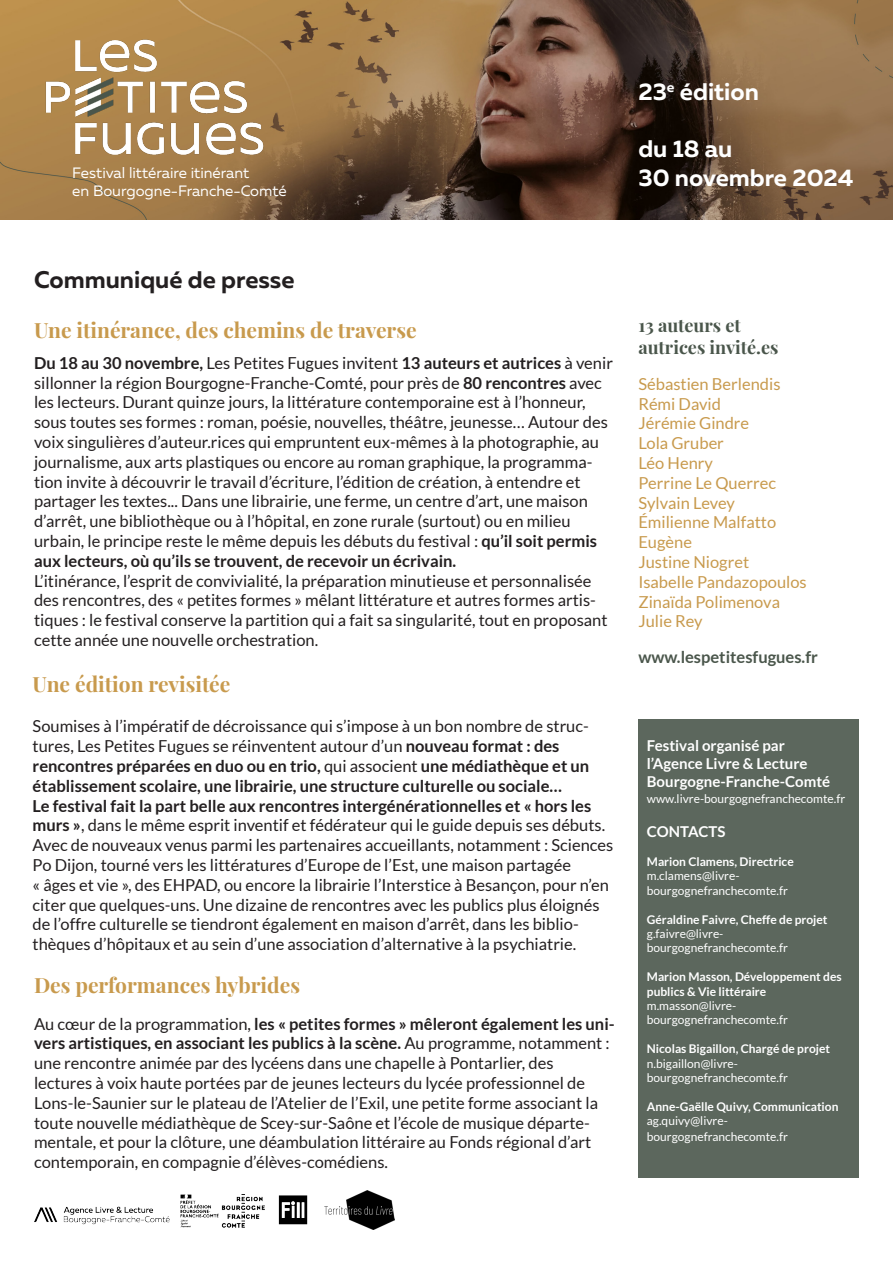
<style>
.page{position:relative;width:893px;height:1263px;background:#fff}
.page>*{position:absolute;margin:0;border:0;box-sizing:border-box;transform-origin:0 0}
.t1{font:700 24px "Muller";color:#fff}
.t2{font:700 24px "Muller";color:#231f20}
.t3{font:700 21px "Playfair Display";color:#c89a4d}
.t4{font:700 18px "Playfair Display";color:#4a564b}
.t5{font:16.5px/19.8px "Lato";color:#231f20}
.t6{font:700 16.5px/19.8px "Lato";color:#231f20}
.t7{font:16.5px "Lato";color:#c89a4d}
.t8{font:700 16.5px "Lato";color:#4a564b}
.t9{font:700 15px "Lato";color:#fff}
.t10{font:15px "Muller";color:#fff}
.t11{font:12px "Lato";color:#fff}
.t12{font:700 12px/14.4px "Lato";color:#fff}
.s1{font-weight:700}
.s2{font-weight:400}
</style>
<div class="page">
<img style="left:0;top:0;width:893px;height:220px">
<div style="left:638px;top:719px;width:221px;height:458px;background:#5c675d"></div>
<img style="left:34px;top:1195px;width:274px;height:33px">
<img style="left:38px;top:31px;width:234px;height:131px">
<img style="left:324px;top:1191px;width:71px;height:39px">
<p class="t10" style="left:72px;top:163px;width:178px">Festival littéraire itinérant</p>
<p class="t10" style="left:72px;top:181px;width:216px">en Bourgogne-Franche-Comté</p>
<p class="t1" style="left:638px;top:76px;width:122px">23<sup>e</sup> édition</p>
<p class="t1" style="left:638px;top:134px;width:96px">du 18 au</p>
<p class="t1" style="left:638px;top:163px;width:217px">30 novembre 2024</p>
<p class="t2" style="left:34px;top:264px;width:262px">Communiqué de presse</p>
<p class="t3" style="left:34px;top:313px;width:384px">Une itinérance, des chemins de traverse</p>
<p class="t5" style="left:34px;top:353px;width:580px"><span class="s1">Du 18 au 30 novembre,</span> Les Petites Fugues invitent <span class="s1">13 auteurs et autrices</span> à venir sillonner la région Bourgogne-Franche-Comté, pour près de <span class="s1">80 rencontres</span> avec les lecteurs. Durant quinze jours, la littérature contemporaine est à l’honneur, sous toutes ses formes : roman, poésie, nouvelles, théâtre, jeunesse… Autour des voix singulières d’auteur.rices qui empruntent eux-mêmes à la photographie, au journalisme, aux arts plastiques ou encore au roman graphique, la programma&shy;tion invite à découvrir le travail d’écriture, l’édition de création, à entendre et partager les textes... Dans une librairie, une ferme, un centre d’art, une maison d’arrêt, une bibliothèque ou à l’hôpital, en zone rurale (surtout) ou en milieu urbain, le principe reste le même depuis les débuts du festival : <span class="s1">qu’il soit permis aux lecteurs, où qu’ils se trouvent, de recevoir un écrivain.</span></p>
<p class="t5" style="left:34px;top:571px;width:575px">L’itinérance, l’esprit de convivialité, la préparation minutieuse et personnalisée des rencontres, des « petites formes » mêlant littérature et autres formes artis&shy;tiques : le festival conserve la partition qui a fait sa singularité, tout en proposant cette année une nouvelle orchestration.</p>
<p class="t3" style="left:33px;top:667px;width:199px">Une édition revisitée</p>
<p class="t6" style="left:33px;top:716px;width:558px"><span class="s2">Soumises à l’impératif de décroissance qui s’impose à un bon nombre de struc&shy;tures, Les Petites Fugues se réinventent autour d’un</span> nouveau format : des rencontres préparées en duo ou en trio, <span class="s2">qui associent</span> une médiathèque et un établissement scolaire, une librairie, une structure culturelle ou sociale…</p>
<p class="t6" style="left:33px;top:795px;width:574px">Le festival fait la part belle aux rencontres intergénérationnelles et « hors les murs »<span class="s2">, dans le même esprit inventif et fédérateur qui le guide depuis ses débuts.</span></p>
<p class="t5" style="left:33px;top:835px;width:582px">Avec de nouveaux venus parmi les partenaires accueillants, notamment : Sciences Po Dijon, tourné vers les littératures d’Europe de l’Est, une maison partagée<br>« âges et vie », des EHPAD, ou encore la librairie l’Interstice à Besançon, pour n’en citer que quelques-uns. Une dizaine de rencontres avec les publics plus éloignés de l’offre culturelle se tiendront également en maison d’arrêt, dans les biblio&shy;thèques d’hôpitaux et au sein d’une association d’alternative à la psychiatrie.</p>
<p class="t3" style="left:34px;top:968px;width:268px">Des performances hybrides</p>
<p class="t5" style="left:34px;top:1014px;width:582px">Au cœur de la programmation, <span class="s1">les « petites formes » mêleront également les uni&shy;vers artistiques, en associant les publics à la scène.</span> Au programme, notamment : une rencontre animée par des lycéens dans une chapelle à Pontarlier, des</p>
<p class="t5" style="left:34px;top:1073px;width:565px">lectures à voix haute portées par de jeunes lecteurs du lycée professionnel de Lons-le-Saunier sur le plateau de l’Atelier de l’Exil, une petite forme associant la toute nouvelle médiathèque de Scey-sur-Saône et l’école de musique départe&shy;mentale, et pour la clôture, une déambulation littéraire au Fonds régional d’art contemporain, en compagnie d’élèves-comédiens.</p>
<p class="t4" style="left:638px;top:311px;width:104px">13 auteurs et</p>
<p class="t4" style="left:638px;top:333px;width:142px">autrices invité.es</p>
<p class="t7" style="left:638px;top:375px;width:144px">Sébastien Berlendis</p>
<p class="t7" style="left:638px;top:394px;width:84px">Rémi David</p>
<p class="t7" style="left:638px;top:414px;width:112px">Jérémie Gindre</p>
<p class="t7" style="left:638px;top:434px;width:87px">Lola Gruber</p>
<p class="t7" style="left:638px;top:454px;width:76px">Léo Henry</p>
<p class="t7" style="left:638px;top:474px;width:139px">Perrine Le Querrec</p>
<p class="t7" style="left:638px;top:493px;width:98px">Sylvain Levey</p>
<p class="t7" style="left:638px;top:513px;width:139px">Émilienne Malfatto</p>
<p class="t7" style="left:638px;top:533px;width:55px">Eugène</p>
<p class="t7" style="left:638px;top:553px;width:112px">Justine Niogret</p>
<p class="t7" style="left:638px;top:573px;width:170px">Isabelle Pandazopoulos</p>
<p class="t7" style="left:638px;top:592px;width:143px">Zinaïda Polimenova</p>
<p class="t7" style="left:638px;top:612px;width:66px">Julie Rey</p>
<p class="t8" style="left:638px;top:648px;width:181px">www.lespetitesfugues.fr</p>
<p class="t9" style="left:647px;top:737px;width:139px">Festival organisé par</p>
<p class="t9" style="left:647px;top:755px;width:162px">l’Agence Livre &amp; Lecture</p>
<p class="t9" style="left:647px;top:773px;width:185px">Bourgogne-Franche-Comté</p>
<p class="t11" style="left:647px;top:792px;width:200px">www.livre-bourgognefranchecomte.fr</p>
<p class="t9" style="left:647px;top:823px;width:80px">CONTACTS</p>
<p class="t12" style="left:647px;top:854px;width:148px">Marion Clamens, Directrice</p>
<p class="t11" style="left:647px;top:869px;width:94px">m.clamens@livre-</p>
<p class="t11" style="left:647px;top:884px;width:143px">bourgognefranchecomte.fr</p>
<p class="t12" style="left:647px;top:912px;width:182px">Géraldine Faivre, Cheffe de projet</p>
<p class="t11" style="left:647px;top:927px;width:78px">g.faivre@livre-</p>
<p class="t11" style="left:647px;top:941px;width:143px">bourgognefranchecomte.fr</p>
<p class="t12" style="left:647px;top:969px;width:196px">Marion Masson, Développement des publics &amp; Vie littéraire</p>
<p class="t11" style="left:647px;top:999px;width:91px">m.masson@livre-</p>
<p class="t11" style="left:647px;top:1013px;width:143px">bourgognefranchecomte.fr</p>
<p class="t12" style="left:647px;top:1041px;width:185px">Nicolas Bigaillon, Chargé de projet</p>
<p class="t11" style="left:647px;top:1057px;width:93px">n.bigaillon@livre-</p>
<p class="t11" style="left:647px;top:1071px;width:143px">bourgognefranchecomte.fr</p>
<p class="t12" style="left:647px;top:1099px;width:193px">Anne-Gaëlle Quivy, Communication</p>
<p class="t11" style="left:647px;top:1114px;width:82px">ag.quivy@livre-</p>
<p class="t11" style="left:647px;top:1130px;width:143px">bourgognefranchecomte.fr</p>
</div>
